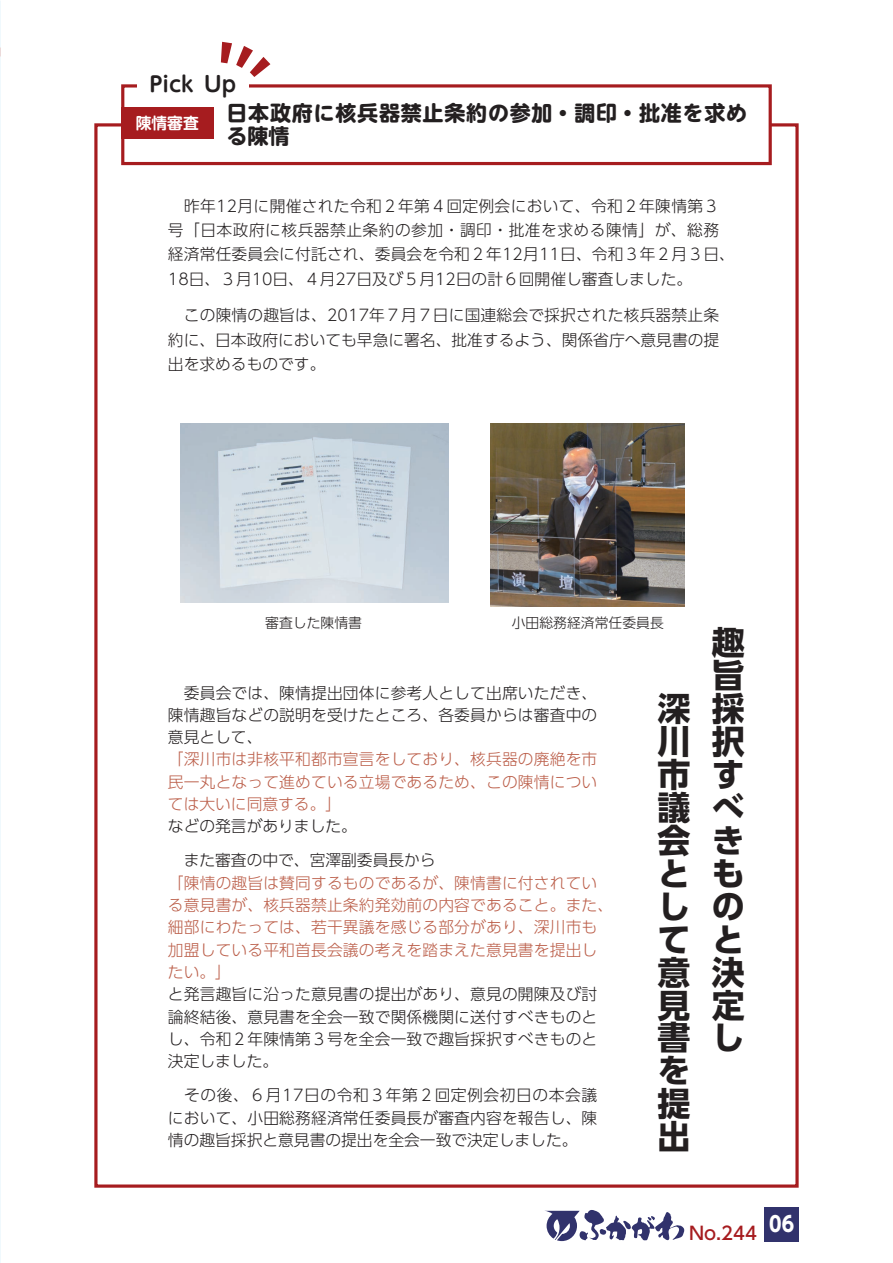
<style>
.page{position:relative;width:893px;height:1263px;background:#fff}
.page>*{position:absolute;margin:0;border:0;box-sizing:border-box;transform-origin:0 0}
.t1{font:700 33px/33px "UD Shin Go Pro";color:#231f20;text-align:justify}
.t2{font:700 21px/23.4px "UD Shin M Go Pro";letter-spacing:.04em;color:#231f20}
.t3{font:700 21px "UD Shin M Go Pro De";color:#231f20}
.t4{font:700 21px "UD Shin Go Pro";color:#fff;scale:.9 1}
.t5{font:500 18px "UD Shin Go Pro";color:#a61c1f}
.t6{font:300 15.75px/22.4px "UD Shin Go Pro";letter-spacing:.01em;color:#231f20;text-align:justify}
.t7{font:300 15.75px/22.4px "UD Shin Go Pro";letter-spacing:.01em;color:#bb5e49;text-align:justify}
.t8{font:700 15.75px "UD Shin M Go Pro De";color:#fff}
.t9{font:300 13.8px "UD Shin Go Pro";color:#231f20}
</style>
<div class="page">
<svg style="left:545px;top:1210px;width:139px;height:31px"></svg>
<div style="left:765px;top:1207px;width:34px;height:34px;background:#31326c"></div>
<div style="left:121px;top:84px;width:651px;height:81px;border:3px solid #a61c1f"></div>
<div style="left:137px;top:69px;width:112px;height:31px;background:#fff"></div>
<svg style="left:221px;top:42px;width:49px;height:35px"></svg>
<div style="left:121px;top:107px;width:92px;height:32px;background:#a61c1f"></div>
<img style="left:491px;top:423px;width:193px;height:183px">
<img style="left:181px;top:424px;width:268px;height:178px">
<h2 class="t3" style="left:149px;top:67px;width:46px">Pick</h2>
<p class="t8" style="left:136px;top:110px;width:65px">陳情審査</p>
<h2 class="t3" style="left:204px;top:67px;width:33px">Up</h2>
<h2 class="t2" style="left:226px;top:100px;width:522px">日本政府に核兵器禁止条約の参加・調印・批准を求める陳情</h2>
<p class="t6" style="left:168px;top:193px;width:569px;line-height:24.5px;text-align:left">　昨年12月に開催された令和２年第４回定例会において、令和２年陳情第３号「日本政府に核兵器禁止条約の参加・調印・批准を求める陳情」が、総務経済常任委員会に付託され、委員会を令和２年12月11日、令和３年２月３日、18日、３月10日、４月27日及び５月12日の計６回開催し審査しました。</p>
<p class="t6" style="left:168px;top:302px;width:553px;line-height:24.5px">　この陳情の趣旨は、2017年７月７日に国連総会で採択された核兵器禁止条約に、日本政府においても早急に署名、批准するよう、関係省庁へ意見書の提出を求めるものです。</p>
<p class="t9" style="left:265px;top:612px;width:98px">審査した陳情書</p>
<p class="t9" style="left:512px;top:612px;width:154px">小田総務経済常任委員長</p>
<p class="t6" style="left:168px;top:681px;width:431px">　委員会では、陳情提出団体に参考人として出席いただき、陳情趣旨などの説明を受けたところ、各委員からは審査中の意見として、</p>
<p class="t7" style="left:168px;top:748px;width:431px">「深川市は非核平和都市宣言をしており、核兵器の廃絶を市民一丸となって進めている立場であるため、この陳情については大いに同意する。「</p>
<p class="t6" style="left:168px;top:809px;width:269px;line-height:34px">などの発言がありました。<br>　また審査の中で、宮澤副委員長から</p>
<p class="t7" style="left:168px;top:871px;width:447px;text-align:left">「陳情の趣旨は賛同するものであるが、陳情書に付されている意見書が、核兵器禁止条約発効前の内容であること。また、細部にわたっては、若干異議を感じる部分があり、深川市も加盟している平和首長会議の考えを踏まえた意見書を提出したい。「</p>
<p class="t6" style="left:168px;top:983px;width:431px">と発言趣旨に沿った意見書の提出があり、意見の開陳及び討論終結後、意見書を全会一致で関係機関に送付すべきものとし、令和２年陳情第３号を全会一致で趣旨採択すべきものと決定しました。</p>
<p class="t6" style="left:168px;top:1083px;width:431px">　その後、６月17日の令和３年第２回定例会初日の本会議において、小田総務経済常任委員長が審査内容を報告し、陳情の趣旨採択と意見書の提出を全会一致で決定しました。</p>
<h1 class="t1" style="left:658px;top:691px;width:34px">深川市議会として意見書を提出</h1>
<h1 class="t1" style="left:712px;top:625px;width:34px">趣旨採択すべきものと決定し</h1>
<p class="t5" style="left:689px;top:1218px;width:69px">No.244</p>
<h2 class="t4" style="left:769px;top:1207px;width:29px">06</h2>
</div>
